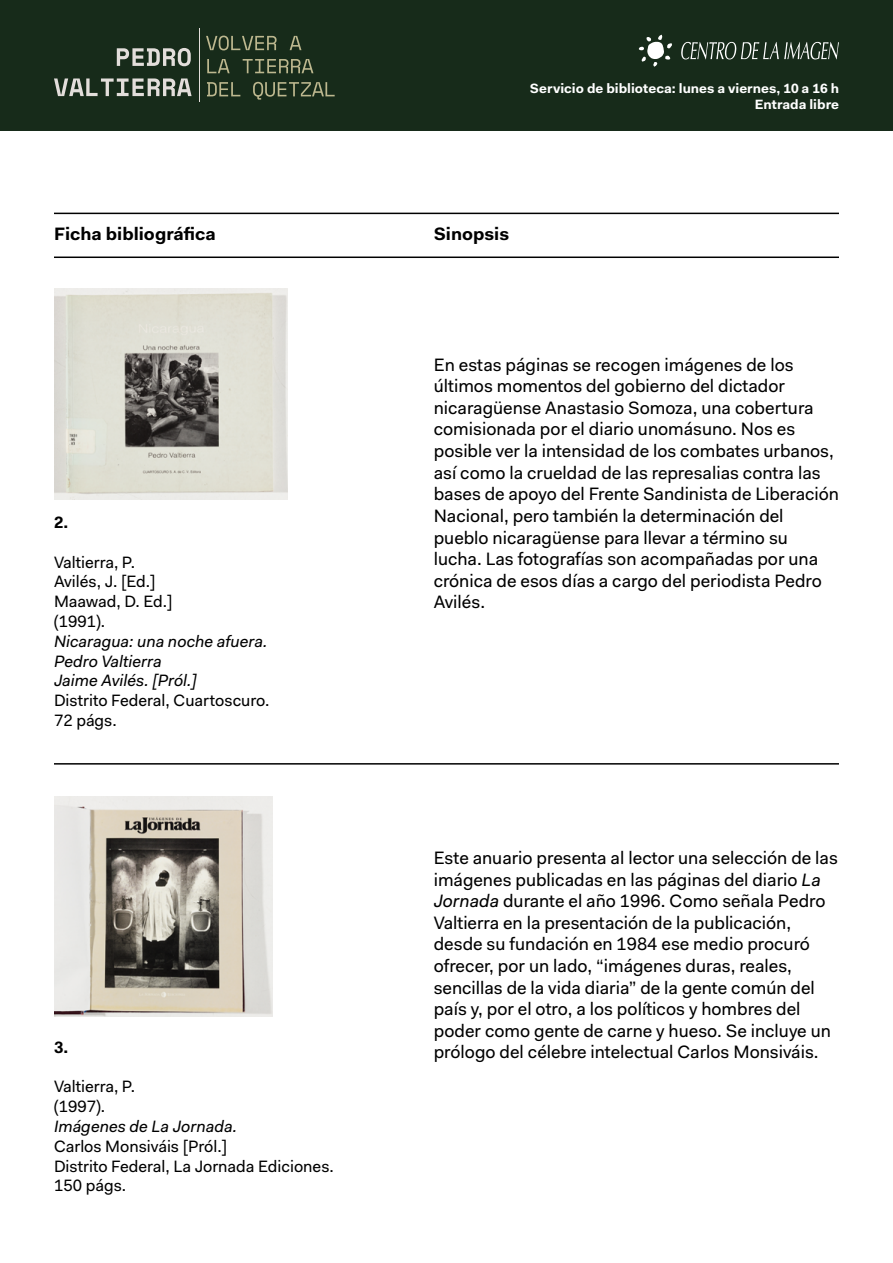
<style>
.page{position:relative;width:893px;height:1263px;background:#fff}
.page>*{position:absolute;margin:0;border:0;box-sizing:border-box;transform-origin:0 0}
.t1{font:18px/21.6px "Fakt Pro";color:#000}
.t2{font:700 18px "Fakt Pro";color:#000}
.t3{font:16.5px/19.8px "Fakt Pro";color:#000}
.t4{font:italic 16.5px/19.8px "Fakt Pro";color:#000}
.t5{font:700 16.5px "Fakt Pro";color:#000}
.t6{font:700 13.5px/16.2px "Fakt Pro";color:#fff;text-align:right}
.s1{font-style:italic}
</style>
<div class="page">
<div style="left:0;top:0;width:893px;height:131px;background:#172b1a"></div>
<hr style="left:200px;top:29px;width:1px;height:73px;background:#e3dedb">
<svg style="left:117px;top:48px;width:74px;height:18px"></svg>
<svg style="left:54px;top:78px;width:138px;height:18px"></svg>
<svg style="left:206px;top:36px;width:71px;height:14px"></svg>
<svg style="left:290px;top:36px;width:11px;height:14px"></svg>
<svg style="left:207px;top:59px;width:23px;height:14px"></svg>
<svg style="left:243px;top:59px;width:70px;height:14px"></svg>
<svg style="left:207px;top:82px;width:33px;height:14px"></svg>
<svg style="left:253px;top:82px;width:82px;height:18px"></svg>
<svg style="left:681px;top:42px;width:158px;height:17px"></svg>
<svg style="left:639px;top:35px;width:33px;height:32px"></svg>
<hr style="left:54px;top:763px;width:785px;height:2px;background:#000">
<img style="left:54px;top:288px;width:233px;height:211px">
<img style="left:54px;top:797px;width:219px;height:220px">
<hr style="left:54px;top:256px;width:785px;height:2px;background:#000">
<hr style="left:54px;top:213px;width:785px;height:1px;background:#000">
<p class="t6" style="left:530px;top:80px;width:310px">Servicio de biblioteca: lunes a viernes, 10 a 16 h<br>Entrada libre</p>
<p class="t2" style="left:54px;top:222px;width:163px">Ficha bibliográfica</p>
<p class="t2" style="left:434px;top:222px;width:77px">Sinopsis</p>
<p class="t5" style="left:54px;top:511px;width:16px">2.</p>
<p class="t3" style="left:54px;top:552px;width:120px">Valtierra, P.<br>Avilés, J. [Ed.]<br>Maawad, D. Ed.] (1991).</p>
<p class="t4" style="left:54px;top:631px;width:215px">Nicaragua: una noche afuera.<br>Pedro Valtierra<br>Jaime Avilés. [Pról.]</p>
<p class="t3" style="left:54px;top:691px;width:217px">Distrito Federal, Cuartoscuro.<br>72 págs.</p>
<p class="t5" style="left:54px;top:1036px;width:16px">3.</p>
<p class="t3" style="left:54px;top:1077px;width:83px">Valtierra, P. (1997).</p>
<p class="t4" style="left:54px;top:1116px;width:185px">Imágenes de La Jornada.</p>
<p class="t3" style="left:54px;top:1136px;width:281px">Carlos Monsiváis [Pról.]<br>Distrito Federal, La Jornada Ediciones.<br>150 págs.</p>
<p class="t1" style="left:434px;top:354px;width:407px">En estas páginas se recogen imágenes de los últimos momentos del gobierno del dictador nicaragüense Anastasio Somoza, una cobertura comisionada por el diario unomásuno. Nos es posible ver la intensidad de los combates urbanos, así como la crueldad de las represalias contra las bases de apoyo del Frente Sandinista de Liberación Nacional, pero también la determinación del pueblo nicaragüense para llevar a término su lucha. Las fotografías son acompañadas por una crónica de esos días a cargo del periodista Pedro Avilés.</p>
<p class="t1" style="left:434px;top:847px;width:406px">Este anuario presenta al lector una selección de las imágenes publicadas en las páginas del diario <span class="s1">La Jornada</span> durante el año 1996. Como señala Pedro Valtierra en la presentación de la publicación, desde su fundación en 1984 ese medio procuró ofrecer, por un lado, “imágenes duras, reales, sencillas de la vida diaria” de la gente común del país y, por el otro, a los políticos y hombres del poder como gente de carne y hueso. Se incluye un prólogo del célebre intelectual Carlos Monsiváis.</p>
</div>
